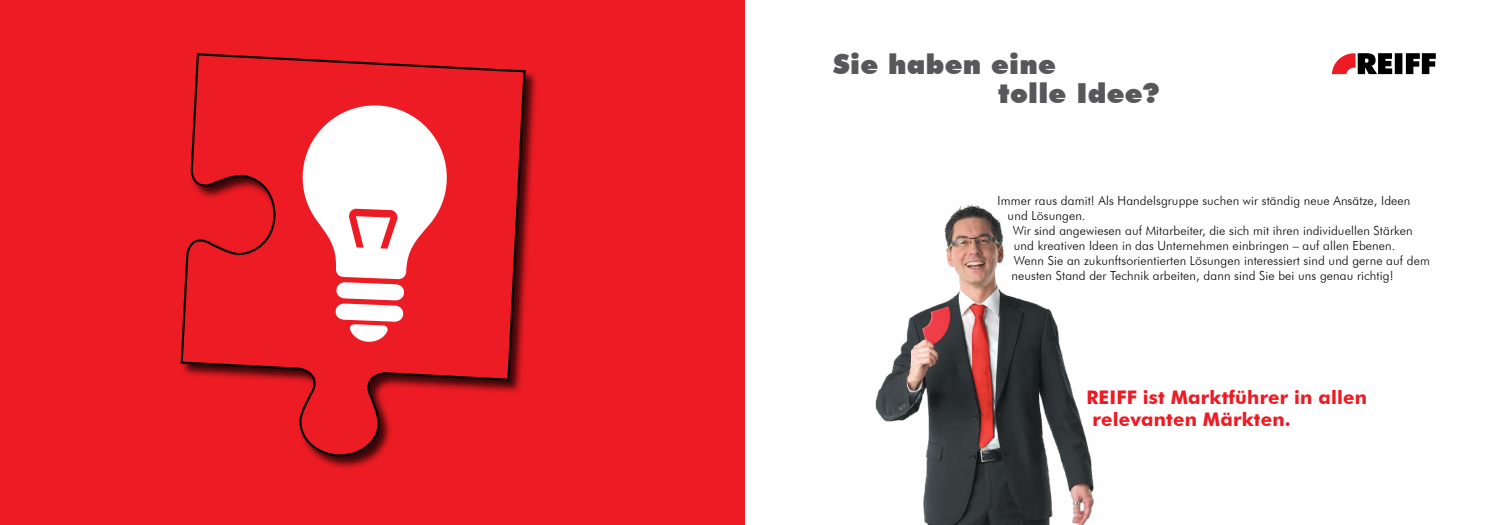
<style>
.page{position:relative;width:1489px;height:525px;background:#fff}
.page>*{position:absolute;margin:0;border:0;box-sizing:border-box;transform-origin:0 0}
.t1{font:900 27.5px/28.4px "Futura BT";letter-spacing:.01em;color:#58585b}
.t2{font:700 18.75px/21.2px "Futura BT";letter-spacing:.01em;color:#ed1b23}
.t3{font:300 12.5px "Futura BT";letter-spacing:.01em;color:#000}
</style>
<div class="page">
<div style="left:0;top:0;width:744px;height:524px;background:#ed1b23"></div>
<svg style="left:1331px;top:53px;width:104px;height:21px"></svg>
<div style="left:180px;top:52px;width:359px;height:417px;background:#000;opacity:.75"></div>
<svg style="left:180px;top:52px;width:347px;height:406px"></svg>
<svg style="left:302px;top:104px;width:146px;height:238px"></svg>
<img style="left:875px;top:204px;width:219px;height:320px">
<h1 class="t1" style="left:998px;top:50px;width:163px;text-indent:-165px">Sie haben eine<br>tolle Idee?</h1>
<p class="t3" style="left:997px;top:192px;width:414px">Immer raus damit! Als Handelsgruppe suchen wir ständig neue Ansätze, Ideen</p>
<p class="t3" style="left:1007px;top:207px;width:79px">und Lösungen.</p>
<p class="t3" style="left:1012px;top:222px;width:401px">Wir sind angewiesen auf Mitarbeiter, die sich mit ihren individuellen Stärken</p>
<p class="t3" style="left:1013px;top:237px;width:383px">und kreativen Ideen in das Unternehmen einbringen – auf allen Ebenen.</p>
<p class="t3" style="left:1013px;top:252px;width:417px">Wenn Sie an zukunftsorientierten Lösungen interessiert sind und gerne auf dem</p>
<p class="t3" style="left:1011px;top:267px;width:383px">neusten Stand der Technik arbeiten, dann sind Sie bei uns genau richtig!</p>
<h2 class="t2" style="left:1092px;top:387px;width:276px;text-indent:-6px">REIFF ist Marktführer in allen relevanten Märkten.</h2>
</div>
